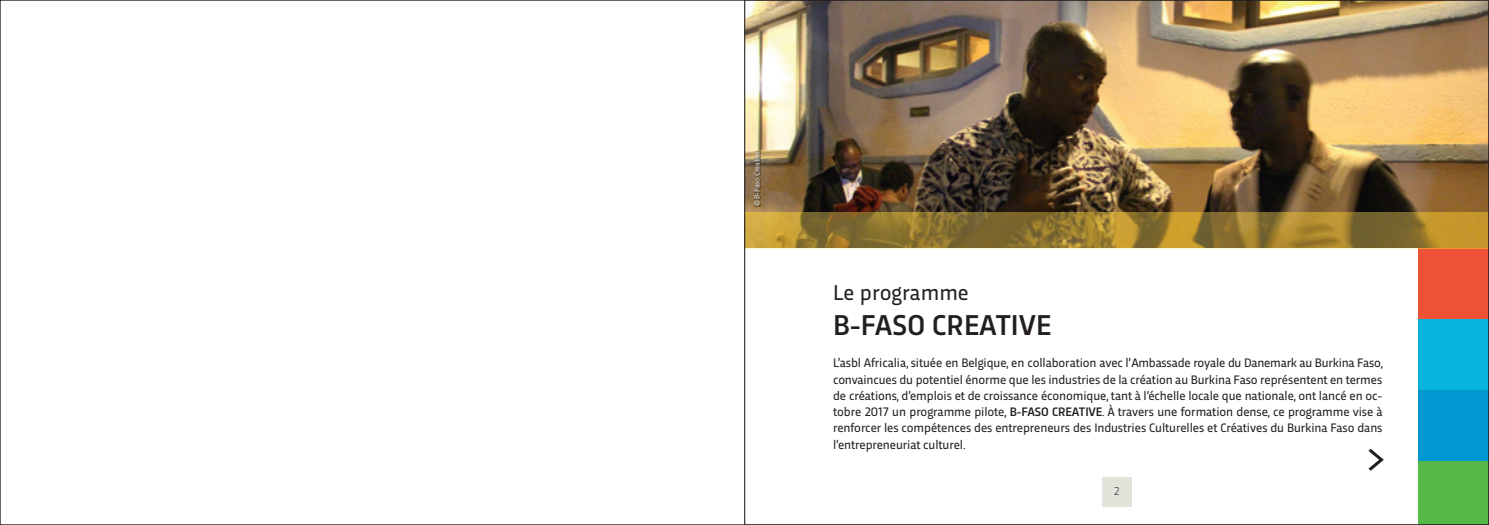
<style>
.page{position:relative;width:1489px;height:525px;background:#fff}
.page>*{position:absolute;margin:0;border:0;box-sizing:border-box;transform-origin:0 0}
.t1{font:50px "Trasandina";color:#231f20}
.t2{font:500 30px "Trasandina";color:#231f20}
.t3{font:22.5px "Trasandina";color:#231f20}
.t4{font:12.88px/16.2px "Trasandina";letter-spacing:-.01em;color:#231f20;text-align:justify}
.t5{font:300 11.88px "Trasandina";color:#231f20}
.t6{font:7.5px "Trasandina";color:#e6e7e9}
.s1{font-weight:500}
</style>
<div class="page">
<img style="left:1488px;top:213px;width:1px;height:35px">
<img style="left:745px;top:2px;width:741px;height:520px">
<div style="left:1102px;top:477px;width:29px;height:29px;background:#e3e2db"></div>
<img style="left:754px;top:152px;width:6px;height:55px">
<hr style="left:744px;top:0;width:1px;height:524px;background:#231f20">
<p class="t6" style="left:751px;top:206px;width:57px;rotate:-90deg">© B-Faso Creative</p>
<h3 class="t3" style="left:833px;top:276px;width:137px">Le programme</h3>
<h2 class="t2" style="left:833px;top:302px;width:219px">B-FASO CREATIVE</h2>
<p class="t4" style="left:833px;top:353px;width:551px">L’asbl Africalia, située en Belgique, en collaboration avec l’Ambassade royale du Danemark au Burkina Faso, convain cues du potentiel énorme que les industries de la création au Burkina Faso représentent en termes de créations, d’emplois et de croissance économique, tant à l’échelle locale que nationale, ont lancé en oc&shy;tobre 2017 un programme pilote, <span class="s1">B-FASO CREATIVE</span>. À travers une formation dense, ce programme vise à renforcer les compétences des entrepreneurs des Industries Culturelles et Créatives du Burkina Faso dans l’entrepreneuriat culturel.</p>
<h1 class="t1" style="left:1364px;top:422px;width:25px">&gt;</h1>
<p class="t5" style="left:1113px;top:482px;width:7px">2</p>
</div>
